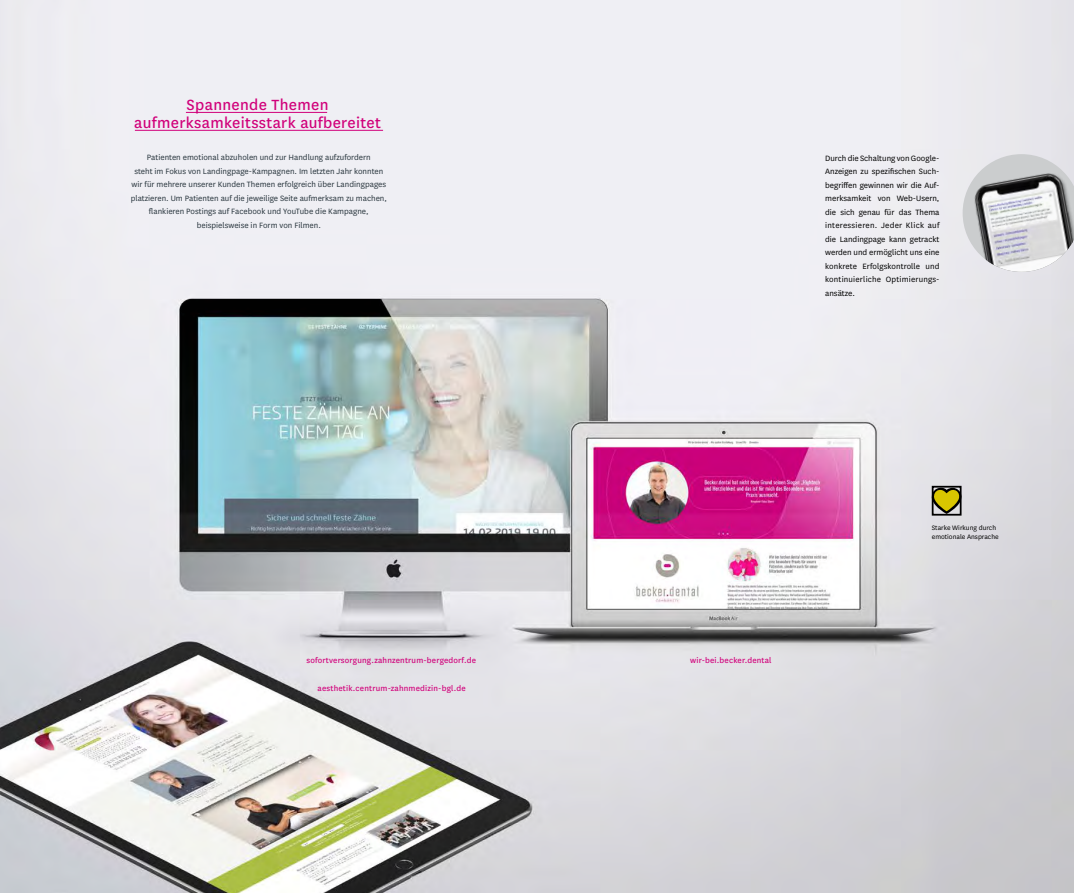
<style>
.page{position:relative;width:1074px;height:893px;background:#fff}
.page>*{position:absolute;margin:0;border:0;box-sizing:border-box;transform-origin:0 0}
.t1{font:17.25px/18px "National";letter-spacing:.02em;color:#d1007a;text-align:center}
.t2{font:9px/13.5px "National";color:#29363e;text-align:center}
.t3{font:9px/13.5px "National";letter-spacing:.02em;color:#000;text-align:justify}
.t4{font:9px "National";letter-spacing:.02em;color:#d1007a}
.t5{font:7.5px/9px "National";color:#000}
</style>
<div class="page">
<img style="left:0;top:0;width:1074px;height:893px">
<hr style="left:186px;top:112px;width:141px;height:1px;background:#d1007a">
<hr style="left:135px;top:130px;width:248px;height:1px;background:#d1007a">
<div style="left:931px;top:486px;width:30px;height:30px;border:2px solid #000"></div>
<svg style="left:931px;top:487px;width:30px;height:27px"></svg>
<svg style="left:962px;top:154px;width:112px;height:118px;background:#dedee1"></svg>
<img style="left:966px;top:164px;width:108px;height:108px">
<h1 class="t1" style="left:134px;top:95px;width:248px">Spannende Themen aufmerksamkeitsstark aufbereitet</h1>
<p class="t2" style="left:131px;top:150px;width:258px">Patienten emotional abzuholen und zur Handlung aufzufordern<br>steht im Fokus von Landingpage-Kampagnen. Im letzten Jahr konnten wir für mehrere unserer Kunden Themen erfolgreich über Landingpages platzieren. Um Patienten auf die jeweilige Seite aufmerksam zu machen, flankieren Postings auf Facebook und YouTube die Kampagne, beispielsweise in Form von Filmen.</p>
<p class="t4" style="left:306px;top:654px;width:171px">sofortversorgung.zahnzentrum-bergedorf.de</p>
<p class="t4" style="left:317px;top:683px;width:150px">aesthetik.centrum-zahnmedizin-bgl.de</p>
<p class="t3" style="left:825px;top:151px;width:116px">Durch die Schaltung von Google-Anzeigen zu spezifischen Such&shy;begriffen gewinnen wir die Auf&shy;merksamkeit von Web-Usern, die sich genau für das Thema interessieren. Jeder Klick auf die Landingpage kann getrackt werden und ermöglicht uns eine konkrete Erfolgskontrolle und kontinuierliche Optimierungs&shy;ansätze.</p>
<p class="t4" style="left:690px;top:654px;width:83px">wir-bei.becker.dental</p>
<p class="t5" style="left:931px;top:523px;width:68px">Starke Wirkung durch emotionale Ansprache</p>
</div>
